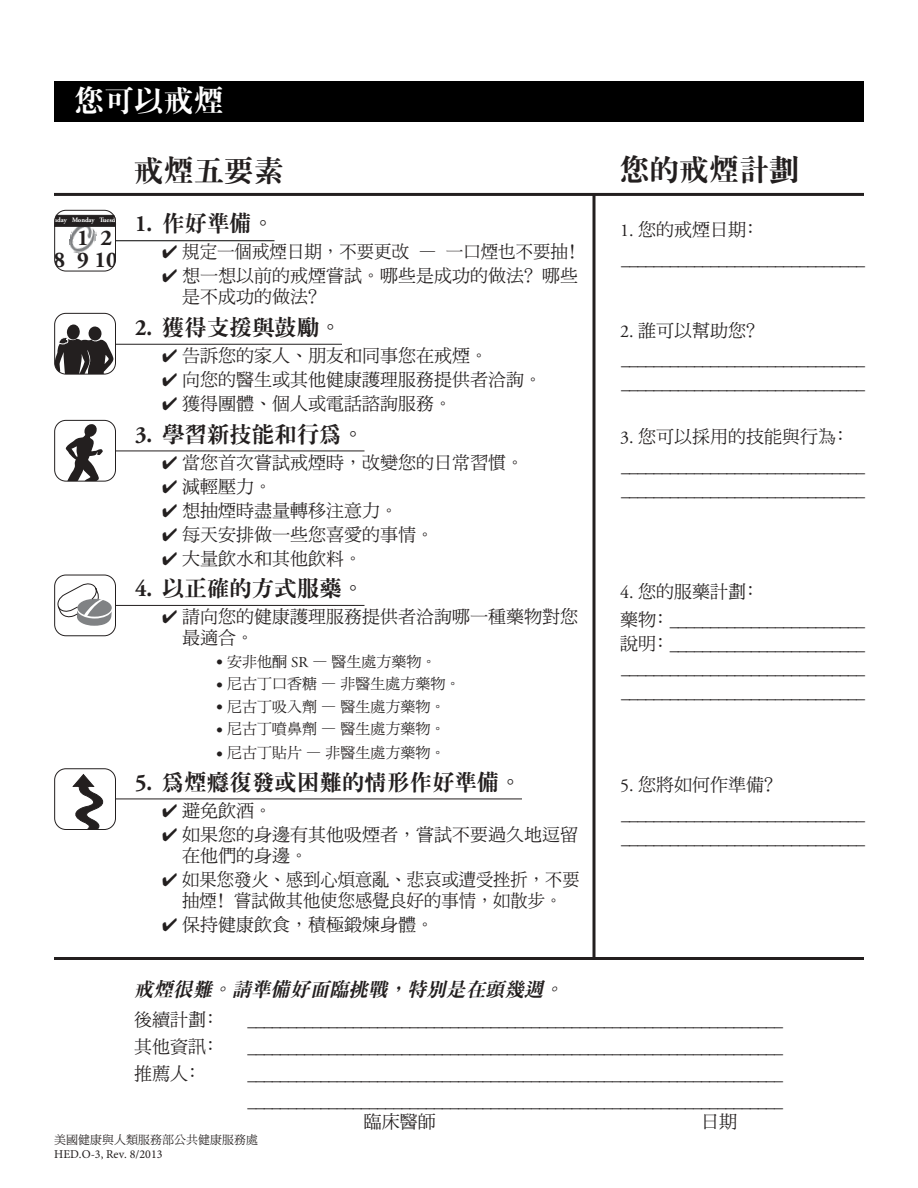
<style>
.page{position:relative;width:918px;height:1188px;background:#fff}
.page>*{position:absolute;margin:0;border:0;box-sizing:border-box;transform-origin:0 0}
.t1{font:30px "DF Ming XB HK BF";color:#231f1f}
.t2{font:30px "DF Ming XB HK BF";color:#fff}
.t3{font:22.5px "DF Ming XB HK BF";color:#231f1f}
.t4{font:700 22.5px/22.5px "Adobe Garamond";color:#231f1f;text-align:right}
.t5{font:italic 19.5px "DF Ming XB HK BF";color:#231f1f}
.t6{font:18px/24px "Adobe Garamond";color:#231f1f}
.t7{font:18px/21px "DF Ming Md HK BF";color:#231f1f}
.t8{font:18px/21px "DF Ming Md HK BF";color:#231f1f;text-align:center;scale:.96 1}
.t9{font:18px "DF Ming Md HK BF";color:#231f1f}
.t10{font:15px "DF Ming Md HK BF";color:#231f1f}
.t11{font:12px "Minion Pro";color:#231f1f}
.t12{font:12px "DF Ming Md HK BF";color:#231f1f}
.t13{font:700 6.75px "Adobe Garamond";letter-spacing:-.005em;color:#fff}
.s1{font-family:"Adobe Garamond";font-weight:700;font-size:23.25px}
.s2{font-family:"Adobe Garamond";font-size:18px}
.s3{font-family:"Adobe Garamond"}
.s4{font-style:inherit}
.s5{font-family:"DF Ming Md HK BF"}
</style>
<div class="page">
<div style="left:54px;top:82px;width:810px;height:40px;background:#000"></div>
<hr style="left:108px;top:240px;width:166px;height:1px;background:#000">
<hr style="left:108px;top:344px;width:234px;height:1px;background:#231f1f">
<hr style="left:108px;top:451px;width:256px;height:1px;background:#231f1f">
<hr style="left:108px;top:605px;width:256px;height:1px;background:#231f1f">
<hr style="left:108px;top:799px;width:414px;height:1px;background:#231f1f">
<svg style="left:592px;top:196px;width:4px;height:761px;background:#595656"></svg>
<hr style="left:54px;top:957px;width:810px;height:3px;background:#231f1f">
<hr style="left:54px;top:193px;width:810px;height:3px;background:#231f1f">
<div style="left:55px;top:210px;width:61px;height:61px;background:#fff;border-radius:11px"></div>
<img style="left:69px;top:227px;width:28px;height:27px">
<svg style="left:54px;top:215px;width:62px;height:12px"></svg>
<div style="left:54px;top:210px;width:62px;height:61px;border:1px solid #231f1f;border-radius:11px"></div>
<div style="left:55px;top:769px;width:61px;height:61px;background:#fff;border-radius:11px"></div>
<svg style="left:72px;top:770px;width:37px;height:60px"></svg>
<div style="left:54px;top:768px;width:62px;height:62px;border:1px solid #231f1f;border-radius:11px"></div>
<svg style="left:55px;top:324px;width:59px;height:50px"></svg>
<div style="left:54px;top:313px;width:62px;height:61px;border:1px solid #231f1f;border-radius:11px"></div>
<div style="left:55px;top:420px;width:61px;height:61px;background:#fff;border-radius:11px"></div>
<svg style="left:66px;top:424px;width:37px;height:56px"></svg>
<div style="left:54px;top:420px;width:62px;height:62px;border:1px solid #231f1f;border-radius:11px"></div>
<div style="left:55px;top:575px;width:61px;height:61px;background:#fff;border-radius:11px"></div>
<div style="left:54px;top:575px;width:62px;height:61px;border:1px solid #231f1f;border-radius:11px"></div>
<svg style="left:55px;top:582px;width:57px;height:44px"></svg>
<h1 class="t2" style="left:74px;top:85px;width:151px">您可以戒煙</h1>
<p class="t13" style="left:54px;top:218px;width:63px">nday Monday Tuesd</p>
<p class="t4" style="left:54px;top:229px;width:66px">1 2<br>8 9 10</p>
<h1 class="t1" style="left:134px;top:155px;width:151px">戒煙五要素</h1>
<p class="t3" style="left:135px;top:212px;width:141px"><span class="s1">1.</span> 作好準備。</p>
<p class="t7" style="left:162px;top:242px;width:425px">✔ 規定一個戒煙日期，不要更改 — 一口煙也不要抽﹗</p>
<p class="t7" style="left:182px;top:266px;width:397px;text-indent:-20px">✔ 想一想以前的戒煙嘗試。哪些是成功的做法﹖哪些是不成功的做法﹖</p>
<p class="t3" style="left:135px;top:316px;width:208px"><span class="s1">2.</span> 獲得支援與鼓勵。</p>
<p class="t7" style="left:162px;top:346px;width:328px">✔ 告訴您的家人、朋友和同事您在戒煙。</p>
<p class="t7" style="left:162px;top:370px;width:382px">✔ 向您的醫生或其他健康護理服務提供者洽詢。</p>
<p class="t7" style="left:162px;top:394px;width:292px">✔ 獲得團體、個人或電話諮詢服務。</p>
<p class="t3" style="left:135px;top:422px;width:231px"><span class="s1">3.</span> 學習新技能和行為。</p>
<p class="t7" style="left:162px;top:452px;width:364px">✔ 當您首次嘗試戒煙時，改變您的日常習慣。</p>
<p class="t7" style="left:162px;top:476px;width:112px">✔ 減輕壓力。</p>
<p class="t7" style="left:162px;top:500px;width:238px">✔ 想抽煙時盡量轉移注意力。</p>
<p class="t7" style="left:162px;top:524px;width:274px">✔ 每天安排做一些您喜愛的事情。</p>
<p class="t7" style="left:162px;top:548px;width:202px">✔ 大量飲水和其他飲料。</p>
<p class="t3" style="left:135px;top:577px;width:231px"><span class="s1">4.</span> 以正確的方式服藥。</p>
<p class="t7" style="left:182px;top:607px;width:397px;text-indent:-20px">✔ 請向您的健康護理服務提供者洽詢哪一種藥物對您最適合。</p>
<p class="t10" style="left:216px;top:654px;width:222px"><span class="s2">•</span> 安非他酮 <span class="s3">SR</span> — 醫生處方藥物。</p>
<p class="t10" style="left:216px;top:676px;width:246px"><span class="s2">•</span> 尼古丁口香糖 — 非醫生處方藥物。</p>
<p class="t10" style="left:216px;top:699px;width:231px"><span class="s2">•</span> 尼古丁吸入劑 — 醫生處方藥物。</p>
<p class="t10" style="left:216px;top:721px;width:231px"><span class="s2">•</span> 尼古丁噴鼻劑 — 醫生處方藥物。</p>
<p class="t10" style="left:216px;top:745px;width:231px"><span class="s2">•</span> 尼古丁貼片 — 非醫生處方藥物。</p>
<p class="t3" style="left:135px;top:770px;width:388px"><span class="s1">5.</span> 為煙癮復發或困難的情形作好準備。</p>
<p class="t7" style="left:162px;top:801px;width:112px">✔ 避免飲酒。</p>
<p class="t7" style="left:182px;top:825px;width:397px;text-indent:-20px">✔ 如果您的<span class="s4">身邊</span>有其他吸煙者，嘗試不要<span class="s4">過</span>久地<span class="s4">逗留</span>在他<span class="s4">們</span>的<span class="s4">身邊</span>。</p>
<p class="t8" style="left:162px;top:870px;width:437px">✔ 如果您發<span class="s4">火</span>、<span class="s4">感到</span>心<span class="s4">煩</span>意<span class="s4">亂</span>、<span class="s4">悲哀</span>或<span class="s4">遭受挫折</span>，不要抽煙﹗嘗試做其他<span class="s4">使</span>您<span class="s4">感覺良好</span>的事情，如<span class="s4">散</span>步。</p>
<p class="t9" style="left:162px;top:915px;width:274px">✔ 保持<span class="s4">健康飲</span>食<span class="s4">，</span>積極鍛煉身<span class="s4">體。</span></p>
<h1 class="t1" style="left:619px;top:155px;width:182px">您的戒煙計劃</h1>
<p class="t7" style="left:620px;top:220px;width:146px"><span class="s3">1.</span> 您的戒煙日期<span class="s4">﹕</span></p>
<p class="t6" style="left:621px;top:249px;width:245px">______________________________</p>
<p class="t7" style="left:620px;top:321px;width:146px"><span class="s3">2.</span> <span class="s4">誰</span>可以<span class="s4">幫助</span>您﹖</p>
<p class="t6" style="left:621px;top:349px;width:245px">______________________________ ______________________________</p>
<p class="t7" style="left:620px;top:427px;width:236px"><span class="s3">3.</span> 您可以<span class="s4">採</span>用的<span class="s4">技</span>能與<span class="s4">行</span>為<span class="s4">﹕</span></p>
<p class="t6" style="left:621px;top:456px;width:245px">______________________________ ______________________________</p>
<p class="t7" style="left:620px;top:582px;width:146px"><span class="s3">4.</span> 您的服藥計劃<span class="s4">﹕</span></p>
<p class="t6" style="left:620px;top:610px;width:246px;text-align:justify"><span class="s5">藥物</span><span class="s5">﹕</span>________________________<span class="s5">說明﹕</span>________________________ ______________________________ ______________________________</p>
<p class="t7" style="left:620px;top:775px;width:164px"><span class="s3">5.</span> 您將如<span class="s4">何</span>作<span class="s4">準備</span>﹖</p>
<p class="t6" style="left:621px;top:804px;width:245px">______________________________ ______________________________</p>
<p class="t5" style="left:134px;top:979px;width:435px">戒煙很難。請準備好面臨挑戰，特別是在頭幾週。</p>
<p class="t7" style="left:134px;top:1010px;width:91px">後<span class="s4">續</span>計劃<span class="s4">﹕</span></p>
<p class="t6" style="left:248px;top:1010px;width:537px">__________________________________________________________________</p>
<p class="t9" style="left:134px;top:1037px;width:91px"><span class="s4">其他</span>資訊﹕</p>
<p class="t6" style="left:248px;top:1037px;width:537px">__________________________________________________________________</p>
<p class="t9" style="left:134px;top:1064px;width:73px">推薦<span class="s4">人</span>﹕</p>
<p class="t6" style="left:248px;top:1062px;width:537px;line-height:27px">__________________________________________________________________ __________________________________________________________________</p>
<p class="t9" style="left:364px;top:1112px;width:74px">臨床<span class="s4">醫</span>師</p>
<p class="t7" style="left:701px;top:1112px;width:37px">日期</p>
<p class="t12" style="left:54px;top:1133px;width:205px">美國健康與人類服務部公共健康服務處</p>
<p class="t11" style="left:54px;top:1146px;width:110px">HED.O-3, Rev. 8/2013</p>
</div>
